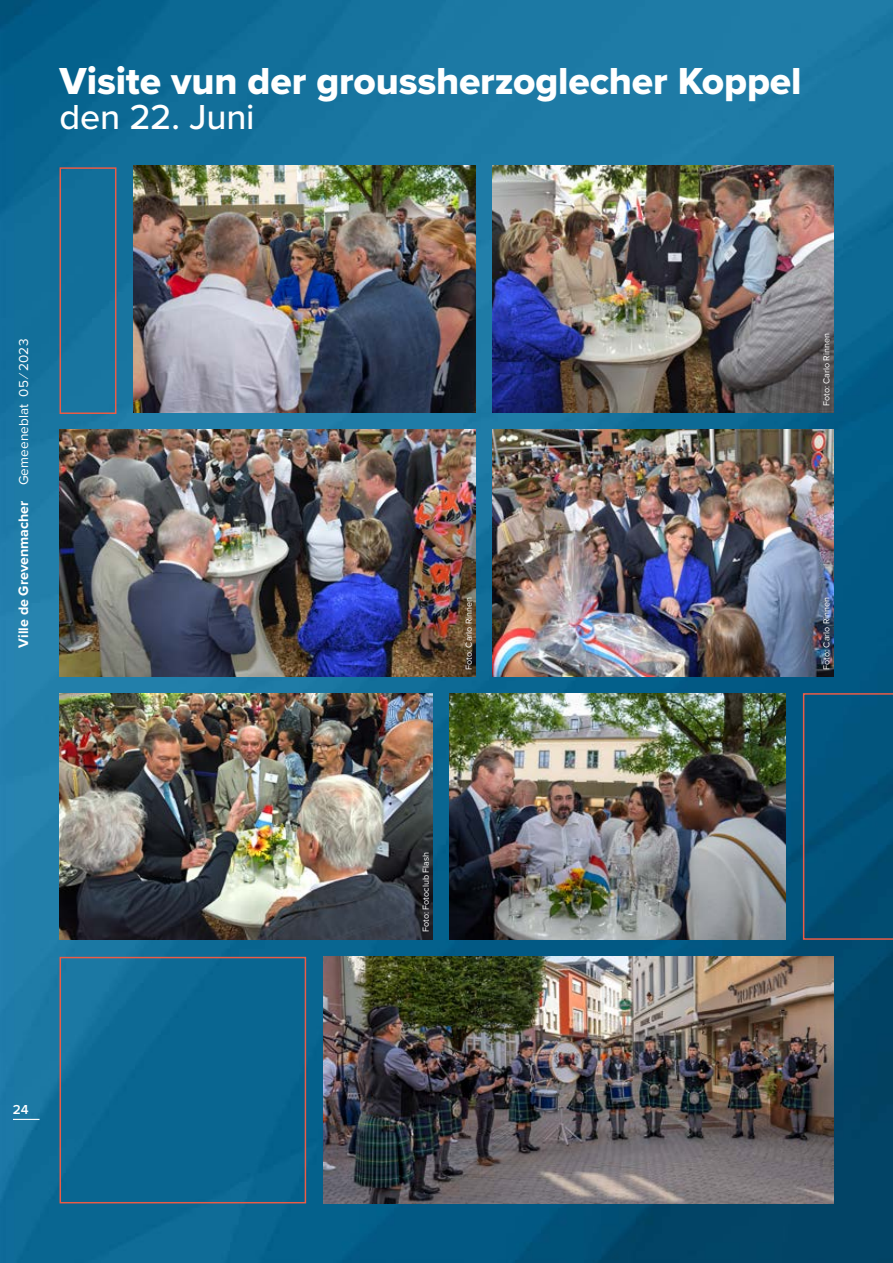
<style>
.page{position:relative;width:893px;height:1263px;background:#fff}
.page>*{position:absolute;margin:0;border:0;box-sizing:border-box;transform-origin:0 0}
.t1{font:39px "Proxima Nova Extrabld";letter-spacing:-.005em;color:#fff}
.t2{font:500 36px "Proxima Nova";letter-spacing:-.005em;color:#fff}
.t3{font:700 14.25px "Proxima Nova";color:#fff}
.t4{font:600 13.5px "Proxima Nova";color:#fff}
.t5{font:9px "Proxima Nova";color:#fff}
.s1{font-weight:400;font-size:13.5px}
</style>
<div class="page">
<img style="left:0;top:0;width:893px;height:1263px">
<img style="left:60px;top:693px;width:373px;height:247px">
<img style="left:450px;top:693px;width:336px;height:247px">
<svg style="left:803px;top:693px;width:90px;height:247px;background:#115276"></svg>
<img style="left:493px;top:429px;width:340px;height:247px">
<img style="left:323px;top:957px;width:510px;height:246px">
<img style="left:60px;top:429px;width:416px;height:247px">
<div style="left:60px;top:957px;width:246px;height:246px;border:2px solid #eb5c46"></div>
<img style="left:133px;top:166px;width:343px;height:246px">
<img style="left:493px;top:166px;width:340px;height:246px">
<div style="left:60px;top:167px;width:56px;height:247px;border:2px solid #eb5c46"></div>
<svg style="left:13px;top:1119px;width:27px;height:1px"></svg>
<h1 class="t1" style="left:60px;top:52px;width:744px">Visite vun der groussherzoglecher Koppel</h1>
<h2 class="t2" style="left:60px;top:90px;width:197px">den 22. Juni</h2>
<h3 class="t3" style="left:13px;top:647px;width:310px;rotate:-90deg">Ville de Grevenmacher <span class="s1">Gemeeneblat 05 ∕2023</span></h3>
<h3 class="t4" style="left:13px;top:1100px;width:17px">24</h3>
<p class="t5" style="left:462px;top:670px;width:75px;rotate:-90deg">Foto: Carlo Rinnen</p>
<p class="t5" style="left:419px;top:932px;width:81px;rotate:-90deg">Foto: Fotoclub Flash</p>
<p class="t5" style="left:820px;top:406px;width:75px;rotate:-90deg">Foto: Carlo Rinnen</p>
<p class="t5" style="left:820px;top:670px;width:75px;rotate:-90deg">Foto: Carlo Rinnen</p>
</div>
